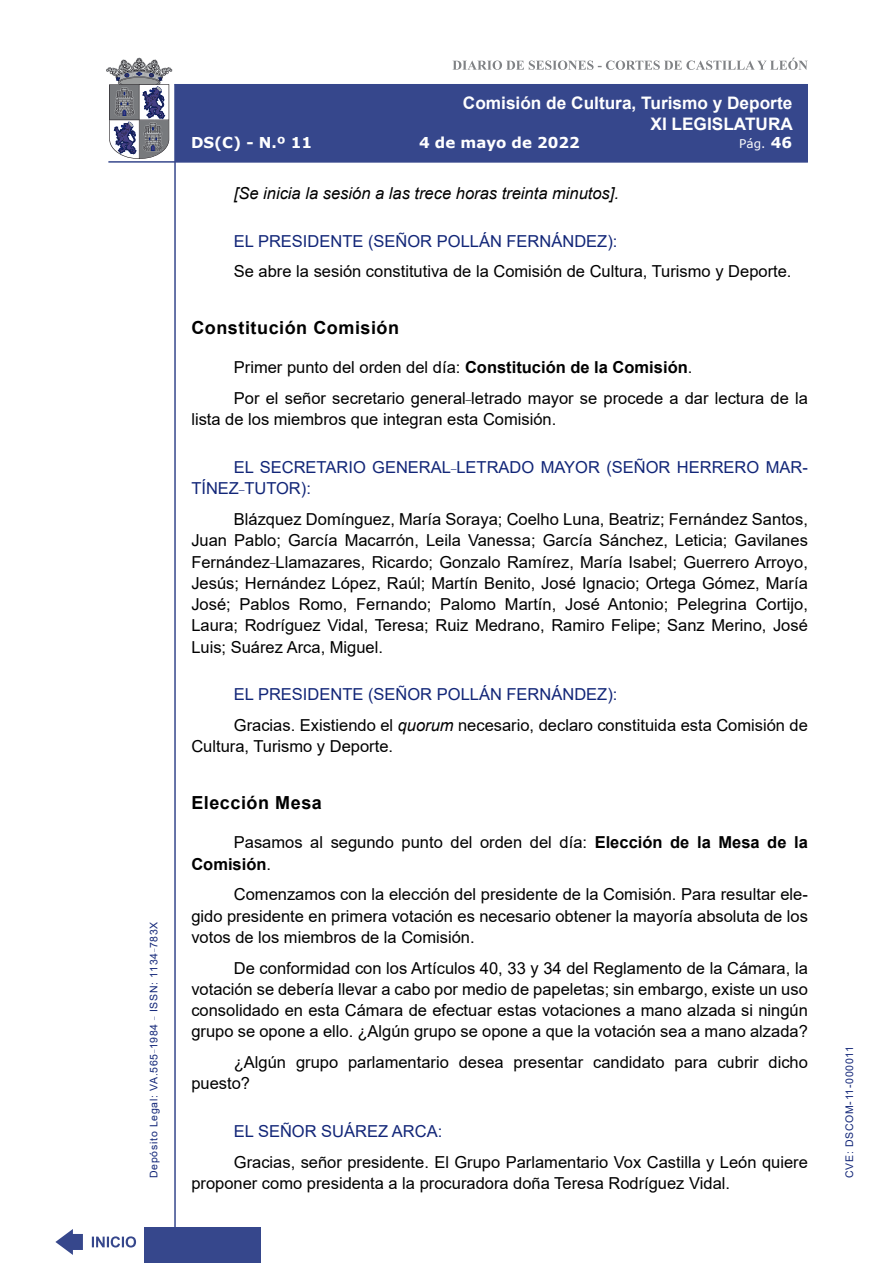
<style>
.page{position:relative;width:893px;height:1263px;background:#fff}
.page>*{position:absolute;margin:0;border:0;box-sizing:border-box;transform-origin:0 0}
.MarcadorPrimerNivel{font:700 18px "Arial";letter-spacing:.03em;color:#000}
.t1{font:700 17.25px/20.7px "Arial";color:#fff;text-align:right}
.t2{font:16.5px/21.3px "Arial";color:#000}
.Orador{font:16.5px/21.3px "Arial";color:#122678}
.t3{font:italic 16.5px "Arial";color:#000}
.t4{font:700 15px "Verdana";color:#fff}
.t5{font:12px "Verdana";color:#fff}
.t6{font:10.5px "Arial";letter-spacing:.065em;color:#122678}
.s1{font-weight:700;font-size:15px}
.s2{font-weight:700}
.s3{font-style:italic}
</style>
<div class="page">
<svg style="left:452px;top:58px;width:356px;height:12px"></svg>
<hr style="left:174px;top:84px;width:2px;height:1179px;background:#36478c">
<div style="left:144px;top:1227px;width:117px;height:36px;background:#36478c"></div>
<div style="left:175px;top:84px;width:633px;height:78px;background:#36478c"></div>
<hr style="left:108px;top:161px;width:700px;height:2px;background:#36478c">
<svg style="left:92px;top:1236px;width:44px;height:11px"></svg>
<svg style="left:55px;top:1229px;width:28px;height:26px"></svg>
<svg style="left:106px;top:58px;width:66px;height:101px"></svg>
<p class="t6" style="left:146px;top:1178px;width:258px;rotate:-90deg">Depósito Legal: VA.565<sup>_</sup>1984 <sup>_</sup> ISSN: 1134<sup>_</sup>783X</p>
<p class="t1" style="left:463px;top:93px;width:332px">Comisión de Cultura, Turismo y Deporte<br>XI LEGISLATURA</p>
<p class="t4" style="left:191px;top:132px;width:123px">DS(C) - N.º 11</p>
<p class="t4" style="left:419px;top:132px;width:162px">4 de mayo de 2022</p>
<p class="t5" style="left:739px;top:135px;width:54px">Pág. <span class="s1">46</span></p>
<p class="t3" style="left:234px;top:183px;width:387px">[Se inicia la sesión a las trece horas treinta minutos].</p>
<p class="Orador" style="left:234px;top:230px;width:385px">EL PRESIDENTE (SEÑOR POLLÁN FERNÁNDEZ):</p>
<p class="t2" style="left:234px;top:261px;width:559px">Se abre la sesión constitutiva de la Comisión de Cultura, Turismo y Deporte.</p>
<p class="MarcadorPrimerNivel" style="left:191px;top:315px;width:209px">Constitución Comisión</p>
<p class="t2" style="left:234px;top:357px;width:460px">Primer punto del orden del día: <span class="s2">Constitución de la Comisión</span>.</p>
<p class="t2" style="left:191px;top:387px;width:618px;text-indent:43px">Por el señor secretario general<sup>_</sup>letrado mayor se procede a dar lectura de la lista de los miembros que integran esta Comisión.</p>
<p class="Orador" style="left:191px;top:456px;width:618px;text-indent:43px">EL SECRETARIO GENERAL<sup>_</sup>LETRADO MAYOR (SEÑOR HERRERO MAR-<br>TÍNEZ<sup>_</sup>TUTOR):</p>
<p class="t2" style="left:191px;top:508px;width:618px;text-align:justify;text-indent:43px">Blázquez Domínguez, María Soraya; Coelho Luna, Beatriz; Fernández Santos, Juan Pablo; García Macarrón, Leila Vanessa; García Sánchez, Leticia; Gavilanes Fernández<sup>_</sup>Llamazares, Ricardo; Gonzalo Ramírez, María Isabel; Guerrero Arroyo, Jesús; Hernández López, Raúl; Martín Benito, José Ignacio; Ortega Gómez, María José; Pablos Romo, Fernando; Palomo Martín, José Antonio; Pelegrina Cortijo, Laura; Rodríguez Vidal, Teresa; Ruiz Medrano, Ramiro Felipe; Sanz Merino, José Luis; Suárez Arca, Miguel.</p>
<p class="Orador" style="left:234px;top:684px;width:385px">EL PRESIDENTE (SEÑOR POLLÁN FERNÁNDEZ):</p>
<p class="t2" style="left:191px;top:714px;width:618px;text-indent:43px">Gracias. Existiendo el <span class="s3">quorum</span> necesario, declaro constituida esta Comisión de<br>Cultura, Turismo y Deporte.</p>
<p class="MarcadorPrimerNivel" style="left:191px;top:790px;width:132px">Elección Mesa</p>
<p class="t2" style="left:191px;top:832px;width:618px;text-indent:43px">Pasamos al segundo punto del orden del día: <span class="s2">Elección de la Mesa de la<br>Comisión</span>.</p>
<p class="t2" style="left:191px;top:884px;width:618px;text-align:justify;text-indent:43px">Comenzamos con la elección del presidente de la Comisión. Para resultar ele&shy;gido presidente en primera votación es necesario obtener la mayoría absoluta de los votos de los miembros de la Comisión.</p>
<p class="t2" style="left:191px;top:957px;width:618px;text-align:justify;text-indent:43px">De conformidad con los Artículos 40, 33 y 34 del Reglamento de la Cámara, la votación se debería llevar a cabo por medio de papeletas; sin embargo, existe un uso consolidado en esta Cámara de efectuar estas votaciones a mano alzada si ningún grupo se opone a ello. ¿Algún grupo se opone a que la votación sea a mano alzada?</p>
<p class="t2" style="left:191px;top:1051px;width:618px;text-indent:43px">¿Algún grupo parlamentario desea presentar candidato para cubrir dicho puesto?</p>
<p class="Orador" style="left:234px;top:1120px;width:210px">EL SEÑOR SUÁREZ ARCA:</p>
<p class="t2" style="left:191px;top:1151px;width:618px;text-indent:43px">Gracias, señor presidente. El Grupo Parlamentario Vox Castilla y León quiere proponer como presidenta a la procuradora doña Teresa Rodríguez Vidal.</p>
<p class="t6" style="left:842px;top:1178px;width:133px;rotate:-90deg">CVE: DSCOM-11-000011</p>
</div>
